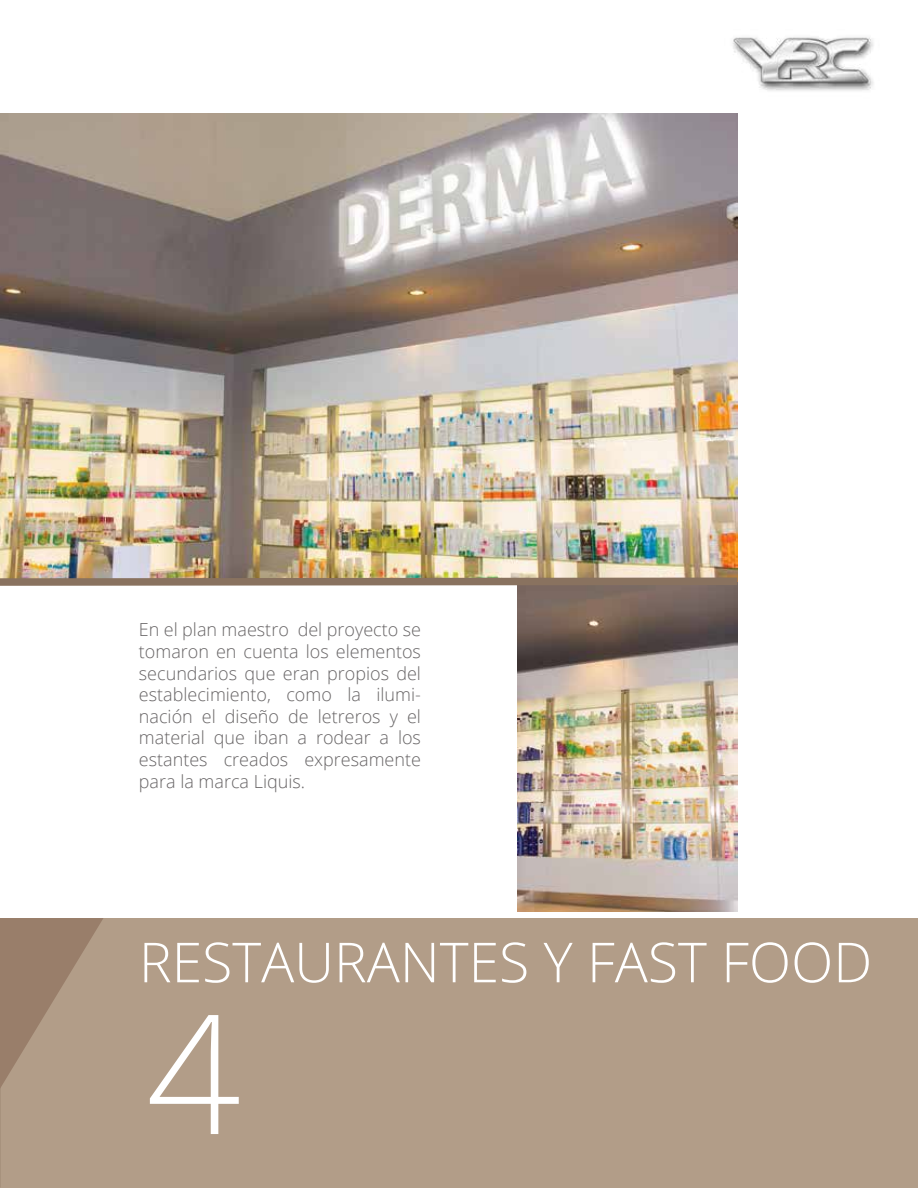
<style>
.page{position:relative;width:918px;height:1188px;background:#fff}
.page>*{position:absolute;margin:0;border:0;box-sizing:border-box;transform-origin:0 0}
.t1{font:300 165.75px "Open Sans";color:#fff}
.t2{font:300 55.2px "Open Sans";color:#fff}
.t3{font:300 18px/21.6px "Open Sans";color:#686566;text-align:justify}
</style>
<div class="page">
<div style="left:0;top:918px;width:918px;height:270px;background:#b29d88"></div>
<img style="left:732px;top:37px;width:142px;height:54px">
<svg style="left:0;top:918px;width:103px;height:171px"></svg>
<img style="left:0;top:114px;width:1px;height:468px">
<img style="left:1px;top:114px;width:736px;height:460px">
<img style="left:518px;top:590px;width:219px;height:322px">
<img style="left:0;top:574px;width:738px;height:16px">
<p class="t3" style="left:139px;top:619px;width:284px">En el plan maestro del proyecto se tomaron en cuenta los elementos secundarios que eran propios del establecimiento, como la ilumi&shy;nación el diseño de letreros y el material que iban a rodear a los estantes creados expresamente para la marca Liquis.</p>
<h2 class="t2" style="left:139px;top:924px;width:735px">RESTAURANTES Y FAST FOOD</h2>
<h1 class="t1" style="left:146px;top:960px;width:96px">4</h1>
</div>
